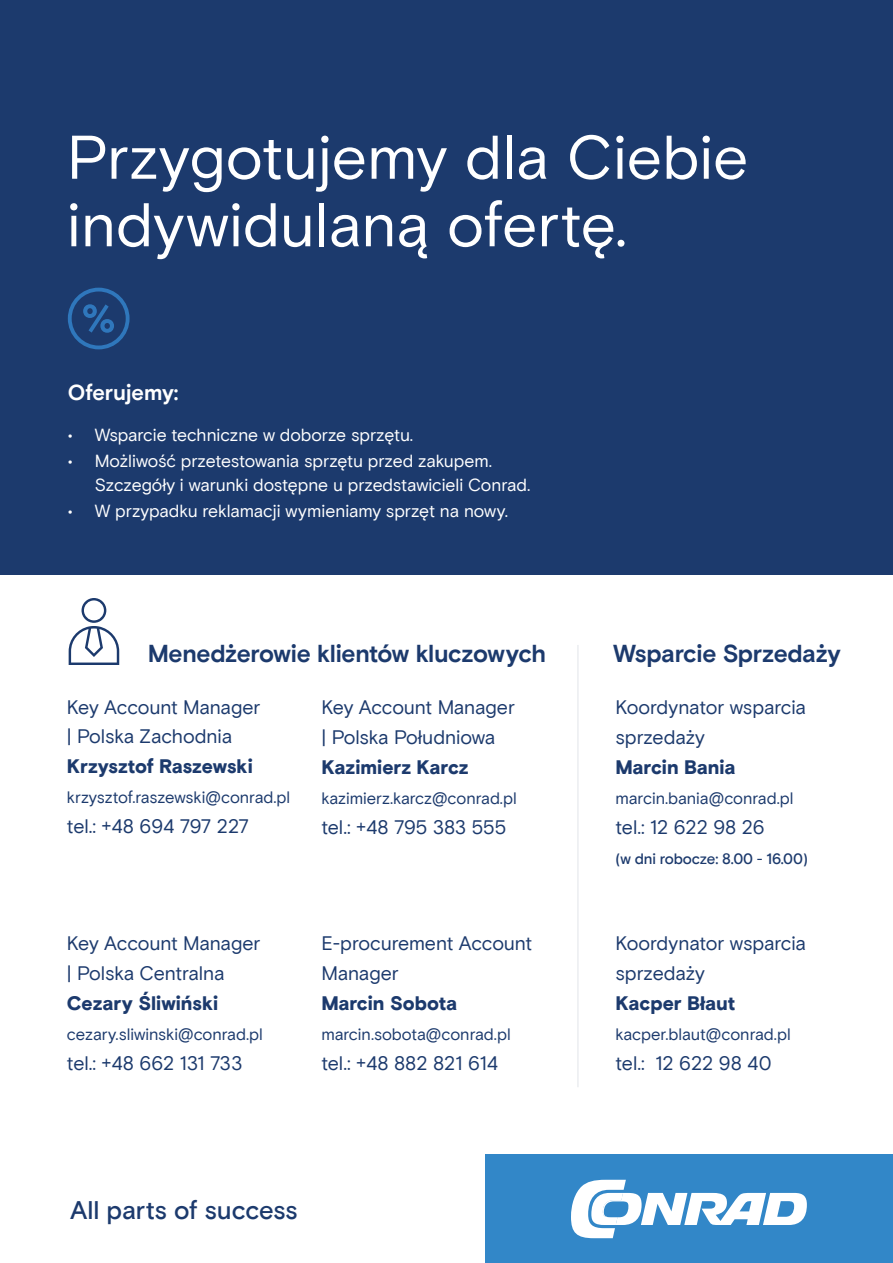
<style>
.page{position:relative;width:893px;height:1263px;background:#fff}
.page>*{position:absolute;margin:0;border:0;box-sizing:border-box;transform-origin:0 0}
.t1{font:61.5px/67.5px "Conrad Basis";color:#fff}
.t2{font:500 25.5px "Conrad Basis";letter-spacing:-.01em;color:#1c3a6d}
.t3{font:700 24.45px "Conrad Basis";letter-spacing:-.02em;color:#1c3a6d}
.t4{font:700 21.75px "Conrad Basis";color:#fff}
.t5{font:19.5px/30px "Conrad Basis";letter-spacing:-.005em;color:#1c3a6d}
.t6{font:900 19.5px "Conrad Basis";letter-spacing:-.005em;color:#1c3a6d}
.t7{font:17.55px/23.9px "Conrad Basis";letter-spacing:-.005em;color:#fff}
.t8{font:16.5px "Conrad Basis";letter-spacing:-.005em;color:#1c3a6d}
.t9{font:500 15px "Conrad Basis";letter-spacing:-.01em;color:#1c3a6d}
</style>
<div class="page">
<div style="left:0;top:0;width:893px;height:574px;background:#1c3a6d"></div>
<div style="left:486px;top:1155px;width:407px;height:108px;background:#3287c8"></div>
<svg style="left:571px;top:1180px;width:236px;height:58px"></svg>
<svg style="left:69px;top:598px;width:50px;height:67px"></svg>
<svg style="left:68px;top:288px;width:62px;height:61px"></svg>
<hr style="left:578px;top:645px;width:1px;height:442px;background:#e1e4e9">
<h1 class="t1" style="left:67px;top:125px;width:683px">Przygotujemy dla Ciebie indywidulaną ofertę.</h1>
<p class="t4" style="left:68px;top:380px;width:112px">Oferujemy:</p>
<p class="t7" style="left:68px;top:423px;width:347px">• Wsparcie techniczne w doborze sprzętu.</p>
<p class="t7" style="left:95px;top:449px;width:437px;text-indent:-27px">• Możliwość przetestowania sprzętu przed zakupem.<br>Szczegóły i warunki dostępne u przedstawicieli Conrad.</p>
<p class="t7" style="left:68px;top:499px;width:442px">• W przypadku reklamacji wymieniamy sprzęt na nowy.</p>
<p class="t3" style="left:148px;top:639px;width:400px">Menedżerowie klientów kluczowych</p>
<p class="t3" style="left:613px;top:639px;width:229px">Wsparcie Sprzedaży</p>
<p class="t5" style="left:67px;top:693px;width:195px;line-height:28.5px">Key Account Manager | Polska Zachodnia</p>
<p class="t6" style="left:67px;top:754px;width:187px">Krzysztof Raszewski</p>
<p class="t8" style="left:67px;top:787px;width:225px">krzysztof.raszewski@conrad.pl</p>
<p class="t5" style="left:67px;top:811px;width:183px">tel.: +48 694 797 227</p>
<p class="t5" style="left:321px;top:693px;width:195px">Key Account Manager | Polska Południowa</p>
<p class="t6" style="left:321px;top:756px;width:149px">Kazimierz Karcz</p>
<p class="t8" style="left:321px;top:789px;width:197px">kazimierz.karcz@conrad.pl</p>
<p class="t5" style="left:321px;top:813px;width:186px">tel.: +48 795 383 555</p>
<p class="t5" style="left:67px;top:929px;width:195px">Key Account Manager | Polska Centralna</p>
<p class="t6" style="left:67px;top:992px;width:153px">Cezary Śliwiński</p>
<p class="t8" style="left:67px;top:1025px;width:197px">cezary.sliwinski@conrad.pl</p>
<p class="t5" style="left:67px;top:1049px;width:177px">tel.: +48 662 131 733</p>
<p class="t5" style="left:321px;top:929px;width:212px">E-procurement Account<br>Manager</p>
<p class="t6" style="left:321px;top:992px;width:137px">Marcin Sobota</p>
<p class="t8" style="left:321px;top:1025px;width:191px">marcin.sobota@conrad.pl</p>
<p class="t5" style="left:321px;top:1049px;width:178px">tel.: +48 882 821 614</p>
<h2 class="t2" style="left:70px;top:1195px;width:229px">All parts of success</h2>
<p class="t5" style="left:615px;top:693px;width:192px">Koordynator wsparcia sprzedaży</p>
<p class="t6" style="left:615px;top:756px;width:122px">Marcin Bania</p>
<p class="t8" style="left:615px;top:789px;width:179px">marcin.bania@conrad.pl</p>
<p class="t5" style="left:615px;top:813px;width:150px">tel.: 12 622 98 26</p>
<p class="t9" style="left:615px;top:850px;width:194px">(w dni robocze: 8.00 - 16.00)</p>
<p class="t5" style="left:615px;top:929px;width:192px">Koordynator wsparcia sprzedaży</p>
<p class="t6" style="left:615px;top:992px;width:121px">Kacper Błaut</p>
<p class="t8" style="left:615px;top:1025px;width:177px">kacper.blaut@conrad.pl</p>
<p class="t5" style="left:615px;top:1049px;width:158px">tel.: 12 622 98 40</p>
</div>
